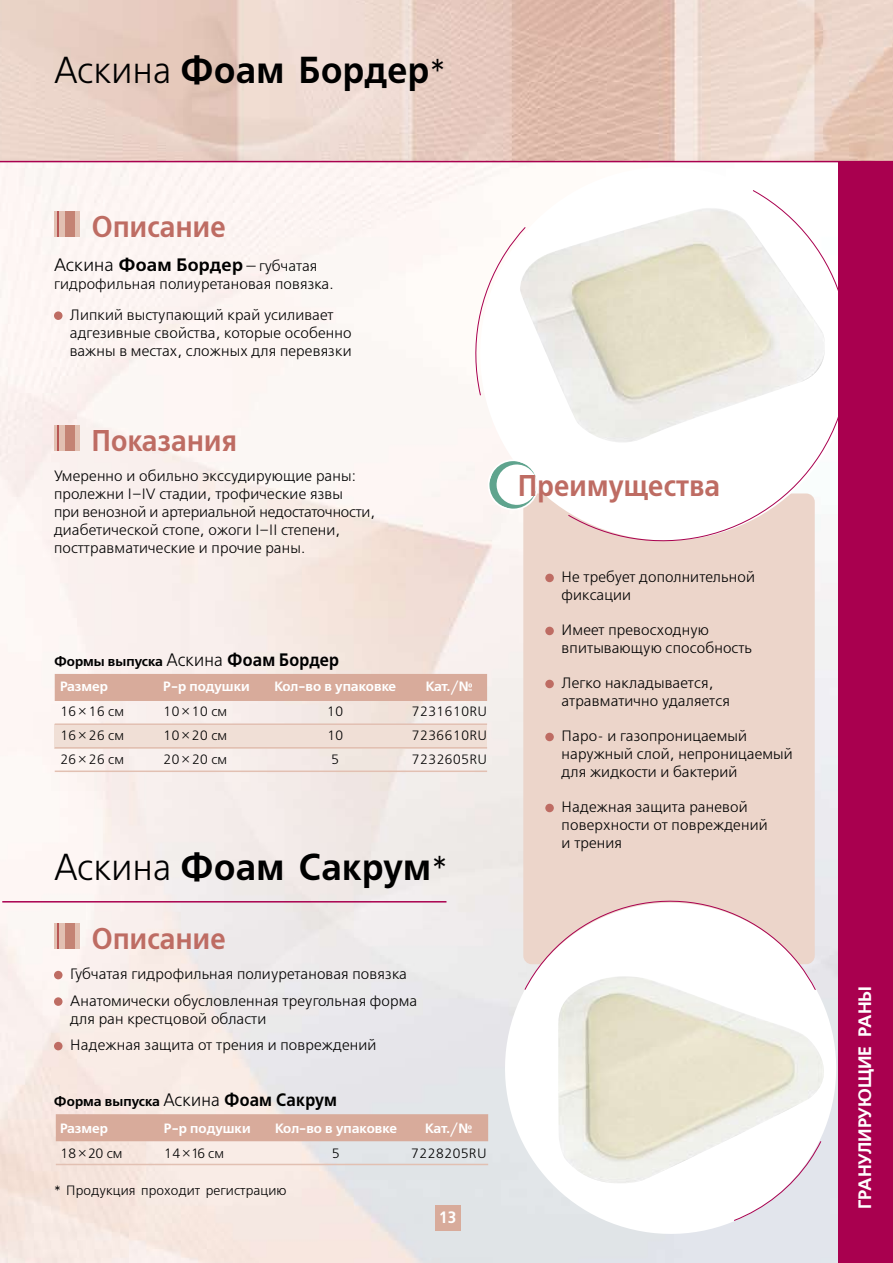
<style>
.page{position:relative;width:893px;height:1263px;background:#fff}
.page>*{position:absolute;margin:0;border:0;box-sizing:border-box;transform-origin:0 0}
.t1{font:700 37.5px "Free Set C";letter-spacing:.01em;color:#000;scale:.94 1}
.t2{font:700 30px "Free Set C";letter-spacing:.01em;color:#be6c63;scale:.9 1}
.t3{font:700 18px "Free Set C";letter-spacing:.01em;color:#000}
.t4{font:700 18px "Free Set C";color:#fff}
.t5{font:700 16.5px "Free Set C";color:#fff;scale:.9 1}
.t6{font:15px/18px "Free Set C";letter-spacing:.01em;color:#000}
.t7{font:700 13.5px "Free Set C";color:#fff}
.t8{font:300 13.5px "Free Set";color:#000}
.t9{font:700 13.5px "Free Set C";color:#000}
.t10{font:13.5px "Free Set C";letter-spacing:.01em;color:#000}
.s1{font-weight:400}
.s2{font-weight:400;font-size:34.5px}
.s3{font-weight:400;font-size:15px}
.s4{font-weight:400;font-size:18px}
.s5{font-size:18px}
.s6{font-family:"Free Set E"}
</style>
<div class="page">
<img style="left:0;top:162px;width:839px;height:1101px">
<img style="left:0;top:0;width:893px;height:161px">
<hr style="left:0;top:161px;width:893px;height:1px;background:#a9004f">
<div style="left:523px;top:493px;width:292px;height:471px;background:#ecd5ca;border-radius:9px"></div>
<svg style="left:495px;top:893px;width:344px;height:351px;fill:#e2e5eb"></svg>
<svg style="left:524px;top:897px;width:298px;height:325px"></svg>
<div style="left:480px;top:167px;width:374px;height:374px;background:#fff;border-radius:50%"></div>
<svg style="left:484px;top:456px;width:58px;height:58px"></svg>
<hr style="left:2px;top:901px;width:444px;height:1px;background:#a9004f">
<div style="left:435px;top:1205px;width:25px;height:25px;background:#d8ab9b"></div>
<div style="left:55px;top:725px;width:432px;height:24px;background:#f0dfd6"></div>
<div style="left:55px;top:674px;width:432px;height:27px;background:#d8ab9b"></div>
<hr style="left:55px;top:723px;width:432px;height:2px;background:#e2c0b2">
<hr style="left:55px;top:747px;width:432px;height:1px;background:#e2c0b2">
<hr style="left:55px;top:770px;width:432px;height:2px;background:#e2c0b2">
<svg style="left:470px;top:226px;width:50px;height:170px"></svg>
<svg style="left:567px;top:189px;width:272px;height:358px"></svg>
<img style="left:520px;top:208px;width:312px;height:244px">
<img style="left:556px;top:976px;width:283px;height:216px">
<div style="left:839px;top:162px;width:54px;height:1101px;background:#a9004f"></div>
<div style="left:54px;top:211px;width:26px;height:26px;background:#e2c0b2"></div>
<svg style="left:58px;top:211px;width:1px;height:26px"></svg>
<div style="left:65px;top:211px;width:9px;height:26px;background:#c48374"></div>
<div style="left:54px;top:311px;width:9px;height:9px;background:#be6c63;border-radius:50%"></div>
<div style="left:54px;top:425px;width:26px;height:26px;background:#e2c0b2"></div>
<svg style="left:58px;top:425px;width:1px;height:26px"></svg>
<div style="left:65px;top:425px;width:9px;height:26px;background:#c48374"></div>
<div style="left:545px;top:574px;width:9px;height:8px;background:#be6c63;border-radius:50%"></div>
<div style="left:545px;top:627px;width:9px;height:8px;background:#be6c63;border-radius:50%"></div>
<div style="left:545px;top:680px;width:9px;height:8px;background:#be6c63;border-radius:50%"></div>
<div style="left:545px;top:733px;width:9px;height:8px;background:#be6c63;border-radius:50%"></div>
<div style="left:545px;top:804px;width:9px;height:8px;background:#be6c63;border-radius:50%"></div>
<div style="left:54px;top:923px;width:26px;height:25px;background:#e2c0b2"></div>
<svg style="left:58px;top:923px;width:1px;height:25px"></svg>
<div style="left:65px;top:923px;width:9px;height:25px;background:#c48374"></div>
<div style="left:54px;top:971px;width:9px;height:8px;background:#be6c63;border-radius:50%"></div>
<div style="left:54px;top:997px;width:9px;height:9px;background:#be6c63;border-radius:50%"></div>
<div style="left:54px;top:1042px;width:9px;height:8px;background:#be6c63;border-radius:50%"></div>
<div style="left:56px;top:1114px;width:432px;height:27px;background:#d8ab9b"></div>
<hr style="left:56px;top:1164px;width:432px;height:1px;background:#e2c0b2">
<h1 class="t1" style="left:54px;top:47px;width:418px"><span class="s1">Аскина</span> Фоам Бордер<span class="s2">*</span></h1>
<h2 class="t2" style="left:92px;top:208px;width:150px">Описание</h2>
<p class="t3" style="left:54px;top:254px;width:265px"><span class="s1">Аскина</span> Фоам Бордер <span class="s3">—губчатая</span></p>
<p class="t6" style="left:54px;top:269px;width:281px;line-height:30.8px;text-align:right">гидрофильная полиуретановая повязка.<br>Липкий выступающий край усиливает</p>
<p class="t6" style="left:70px;top:324px;width:283px">адгезивные свойства, которые особенно важны в местах, сложных для перевязки</p>
<h2 class="t2" style="left:92px;top:422px;width:163px">Показания</h2>
<p class="t6" style="left:54px;top:467px;width:323px">Умеренно и обильно экссудирующие раны: пролежни I–IV стадии, трофические язвы<br>при венозной и артериальной недостаточности, диабетической стопе, ожоги I–II степени, посттравматические и прочие раны.</p>
<p class="t9" style="left:54px;top:653px;width:287px">Формы выпуска <span class="s4">Аскина</span> <span class="s5">Фоам Бордер</span></p>
<p class="t7" style="left:60px;top:678px;width:50px">Размер</p>
<p class="t7" style="left:163px;top:678px;width:88px">Р-р подушки</p>
<p class="t7" style="left:274px;top:678px;width:123px">Кол-во в упаковке</p>
<p class="t7" style="left:426px;top:678px;width:49px">Кат./№</p>
<p class="t8" style="left:60px;top:704px;width:66px">16×16 см</p>
<p class="t8" style="left:163px;top:704px;width:66px">10×10 см</p>
<p class="t8" style="left:327px;top:704px;width:18px">10</p>
<p class="t8" style="left:411px;top:704px;width:77px">7231610RU</p>
<p class="t8" style="left:60px;top:727px;width:66px">16×26 см</p>
<p class="t8" style="left:163px;top:727px;width:66px">10×20 см</p>
<p class="t8" style="left:327px;top:727px;width:18px">10</p>
<p class="t8" style="left:411px;top:727px;width:77px">7236610RU</p>
<p class="t8" style="left:60px;top:751px;width:66px">26×26 см</p>
<p class="t8" style="left:163px;top:751px;width:66px">20×20 см</p>
<p class="t8" style="left:331px;top:751px;width:10px">5</p>
<p class="t8" style="left:411px;top:751px;width:77px">7232605RU</p>
<h1 class="t1" style="left:54px;top:845px;width:420px"><span class="s1">Аскина</span> Фоам Сакрум<span class="s2">*</span></h1>
<h2 class="t2" style="left:92px;top:920px;width:150px">Описание</h2>
<p class="t6" style="left:70px;top:961px;width:349px;line-height:26.5px">Губчатая гидрофильная полиуретановая повязка<br>Анатомически обусловленная треугольная форма</p>
<p class="t6" style="left:70px;top:1006px;width:308px;line-height:26.5px">для ран крестцовой области<br>Надежная защита от трения и повреждений</p>
<p class="t9" style="left:54px;top:1093px;width:285px">Форма выпуска <span class="s4">Аскина</span> <span class="s5">Фоам Сакрум</span></p>
<p class="t7" style="left:60px;top:1120px;width:50px">Размер</p>
<p class="t7" style="left:164px;top:1120px;width:88px">Р-р подушки</p>
<p class="t7" style="left:275px;top:1120px;width:123px">Кол-во в упаковке</p>
<p class="t7" style="left:425px;top:1120px;width:49px">Кат./№</p>
<p class="t10" style="left:60px;top:1145px;width:64px">18<span class="s6">× 20</span> см</p>
<p class="t10" style="left:164px;top:1145px;width:62px">14<span class="s6">× 16</span> см</p>
<p class="t10" style="left:332px;top:1145px;width:10px">5</p>
<p class="t10" style="left:411px;top:1145px;width:77px">7228205RU</p>
<p class="t10" style="left:54px;top:1182px;width:234px">* Продукция проходит регистрацию</p>
<p class="t5" style="left:439px;top:1208px;width:21px">13</p>
<h2 class="t2" style="left:518px;top:468px;width:226px">Преимущества</h2>
<p class="t6" style="left:562px;top:568px;width:195px">Не требует дополнительной фиксации</p>
<p class="t6" style="left:562px;top:621px;width:192px">Имеет превосходную впитывающую способность</p>
<p class="t6" style="left:562px;top:674px;width:170px">Легко накладывается, атравматично удаляется</p>
<p class="t6" style="left:562px;top:727px;width:233px">Паро- и газопроницаемый наружный слой, непроницаемый для жидкости и бактерий</p>
<p class="t6" style="left:562px;top:798px;width:207px">Надежная защита раневой поверхности от повреждений и трения</p>
<p class="t4" style="left:854px;top:1209px;width:225px;rotate:-90deg">ГРАНУЛИРУЮЩИЕ РАНЫ</p>
</div>
